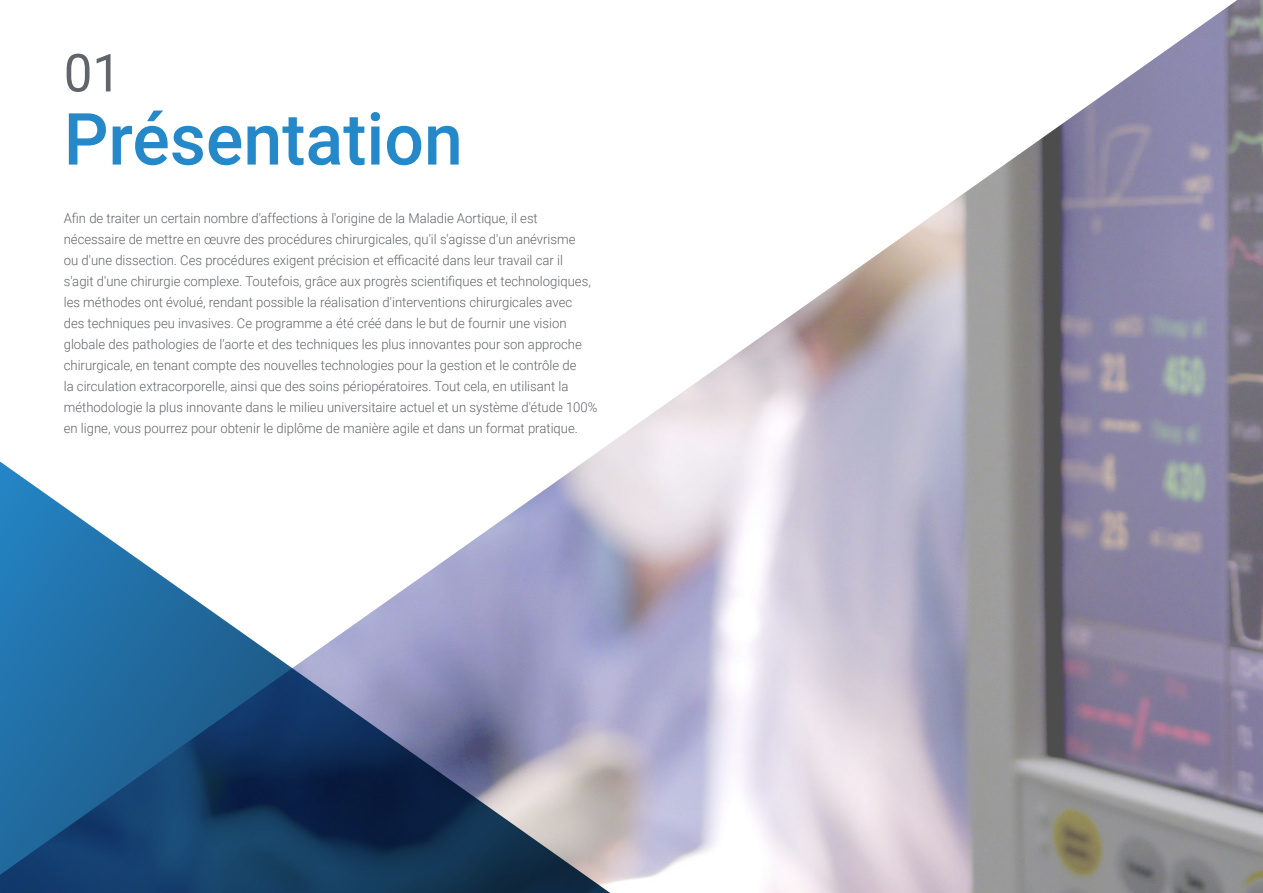
<style>
.page{position:relative;width:1263px;height:893px;background:#fff}
.page>*{position:absolute;margin:0;border:0;box-sizing:border-box;transform-origin:0 0}
.t1{font:500 72px "Roboto";color:#2488c9}
.t2{font:52.5px "Roboto";color:#61646a}
.t3{font:300 13.5px/21px "Roboto";color:#61646a}
</style>
<div class="page">
<img style="left:607px;top:0;width:656px;height:893px">
<svg style="left:0;top:446px;width:640px;height:447px"></svg>
<h2 class="t2" style="left:64px;top:36px;width:59px">01</h2>
<h1 class="t1" style="left:64px;top:89px;width:401px">Présentation</h1>
<p class="t3" style="left:64px;top:207px;width:535px">Afin de traiter un certain nombre d'affections à l'origine de la Maladie Aortique, il est nécessaire de mettre en œuvre des procédures chirurgicales, qu'il s'agisse d'un anévrisme<br>ou d'une dissection. Ces procédures exigent précision et efficacité dans leur travail car il<br>s'agit d'une chirurgie complexe. Toutefois, grâce aux progrès scientifiques et technologiques, les méthodes ont évolué, rendant possible la réalisation d'interventions chirurgicales avec<br>des techniques peu invasives. Ce programme a été créé dans le but de fournir une vision globale des pathologies de l'aorte et des techniques les plus innovantes pour son approche chirurgicale, en tenant compte des nouvelles technologies pour la gestion et le contrôle de<br>la circulation extracorporelle, ainsi que des soins périopératoires. Tout cela, en utilisant la méthodologie la plus innovante dans le milieu universitaire actuel et un système d'étude 100% en ligne, vous pourrez pour obtenir le diplôme de manière agile et dans un format pratique.</p>
</div>
